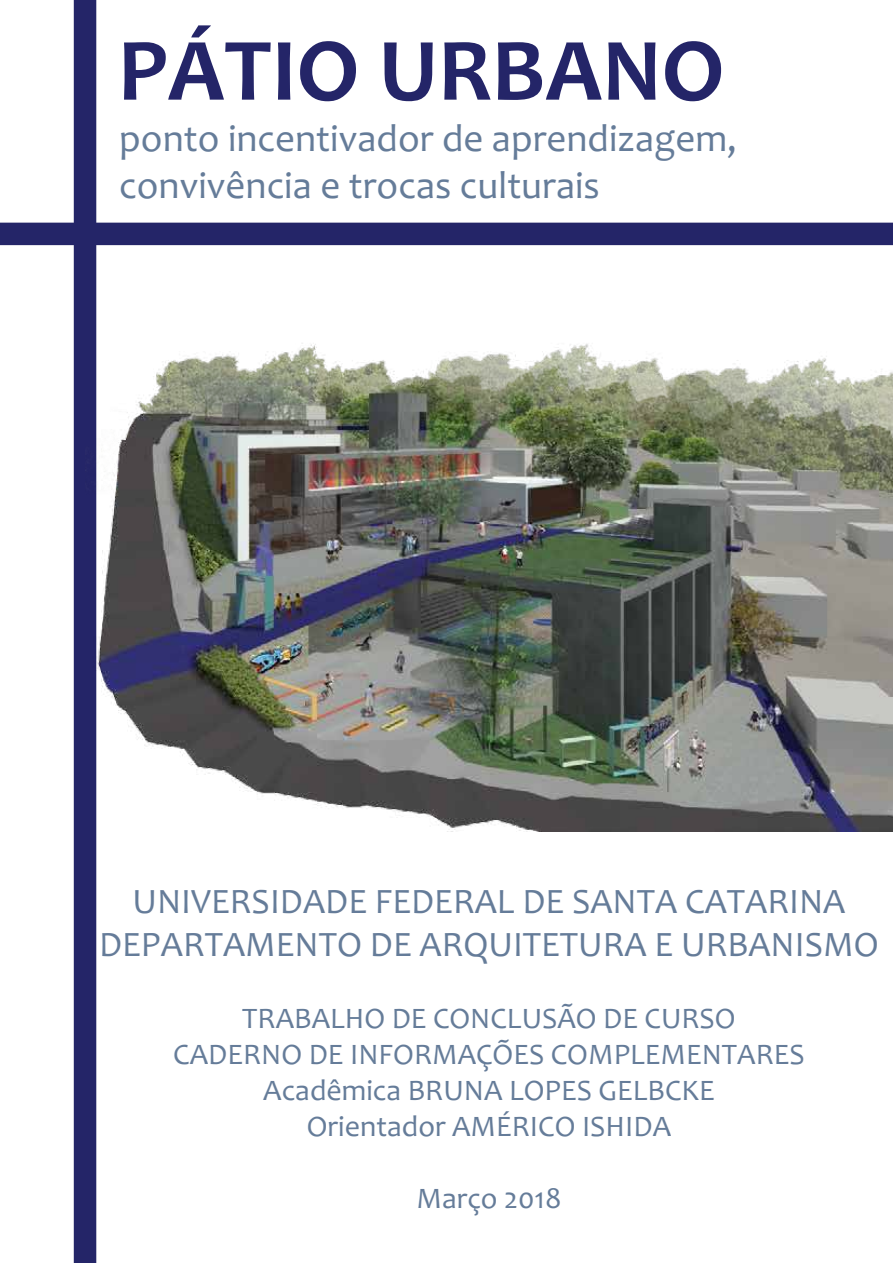
<style>
.page{position:relative;width:893px;height:1263px;background:#fff}
.page>*{position:absolute;margin:0;border:0;box-sizing:border-box;transform-origin:0 0}
.t1{font:90px "Candara Bold 2";color:#242568}
.t2{font:39px/46.8px "Candara";color:#657c99}
.t3{font:36px/43.2px "Candara";color:#657c99;text-align:center}
.t4{font:30px/36px "Candara";color:#657c99;text-align:center}
</style>
<div class="page">
<div style="left:0;top:223px;width:893px;height:22px;background:#242568"></div>
<div style="left:74px;top:0;width:22px;height:1263px;background:#242568"></div>
<img style="left:96px;top:334px;width:797px;height:497px">
<h1 class="t1" style="left:118px;top:14px;width:608px">PÁTIO URBANO</h1>
<h2 class="t2" style="left:119px;top:115px;width:619px">ponto incentivador de aprendizagem, convivência e trocas culturais</h2>
<p class="t3" style="left:99px;top:879px;width:781px">UNIVERSIDADE FEDERAL DE SANTA CATARINA<br>DEPARTAMENTO DE ARQUITETURA E URBANISMO</p>
<p class="t4" style="left:173px;top:1000px;width:633px">TRABALHO DE CONCLUSÃO DE CURSO<br>CADERNO DE INFORMAÇÕES COMPLEMENTARES<br>Acadêmica BRUNA LOPES GELBCKE<br>Orientador AMÉRICO ISHIDA</p>
<p class="t4" style="left:416px;top:1180px;width:146px">Março 2018</p>
</div>
